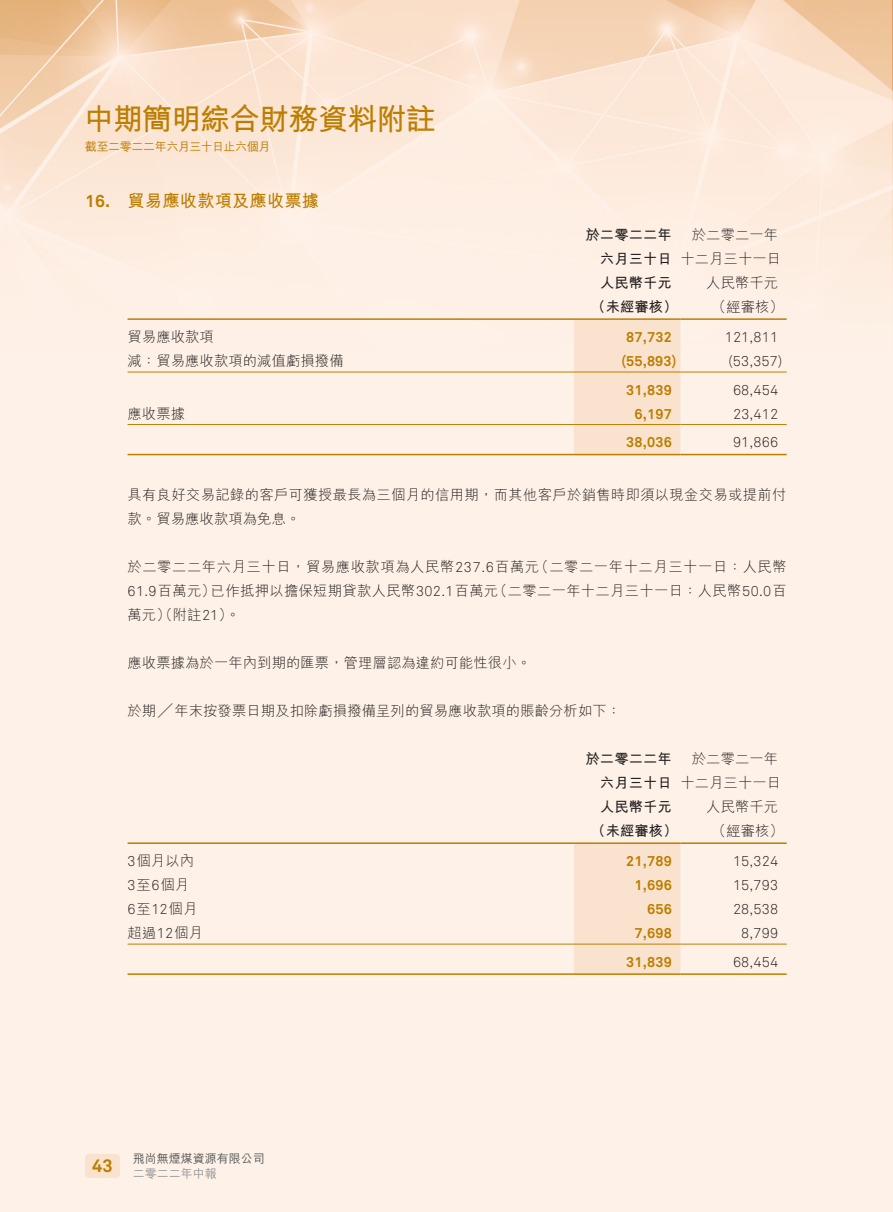
<style>
.page{position:relative;width:893px;height:1212px;background:#fef1e7}
.page>*{position:absolute;margin:0;border:0;box-sizing:border-box;transform-origin:0 0}
.t1{font:700 30px "M Hei HK";letter-spacing:-.02em;color:#bc7e00}
.t2{font:700 18px "Akkurat Pro";color:#bc7e00}
.t3{font:700 17.25px "M Hei HK";letter-spacing:.01em;color:#bc7e00}
.t4{font:700 17.25px "Akkurat Pro";color:#bc7e00}
.t5{font:300 14.25px/24px "M Hei HK";letter-spacing:.01em;color:#231f20;text-align:right}
.t6{font:14.25px "Akkurat Light Pro";letter-spacing:.01em;color:#231f20}
.t7{font:300 14.25px/24px "M Hei HK";letter-spacing:.045em;color:#231f20}
.t8{font:300 14.25px/24px "M Hei HK";letter-spacing:.03em;color:#231f20}
.t9{font:700 14.25px "Akkurat Pro";letter-spacing:.01em;color:#bc7e00}
.t10{font:700 14.25px/24px "M Hei HK";letter-spacing:.01em;color:#231f20;text-align:right}
.t11{font:500 12px "M Hei HK";letter-spacing:-.035em;color:#bc7e00}
.t12{font:500 12px "M Hei HK";color:#57585a}
.t13{font:500 12px "M Hei HK";color:#939598}
.s1{font-family:"Akkurat Light Pro";font-weight:400}
.s2{font-family:"M Hei HK";font-weight:300}
</style>
<div class="page">
<img style="left:0;top:0;width:893px;height:352px">
<div style="left:85px;top:1154px;width:35px;height:24px;background:#f9e3ce;border-radius:4px"></div>
<div style="left:574px;top:320px;width:106px;height:134px;background:#f9e3ce"></div>
<hr style="left:128px;top:318px;width:446px;height:2px;background:#bc7e00">
<hr style="left:574px;top:318px;width:106px;height:2px;background:#bc7e00">
<hr style="left:680px;top:318px;width:107px;height:2px;background:#bc7e00">
<hr style="left:128px;top:372px;width:446px;height:1px;background:#bc7e00">
<hr style="left:574px;top:372px;width:106px;height:1px;background:#bc7e00">
<hr style="left:680px;top:372px;width:107px;height:1px;background:#bc7e00">
<hr style="left:128px;top:424px;width:446px;height:1px;background:#bc7e00">
<hr style="left:574px;top:424px;width:106px;height:1px;background:#bc7e00">
<hr style="left:680px;top:424px;width:107px;height:1px;background:#bc7e00">
<hr style="left:128px;top:454px;width:446px;height:1px;background:#bc7e00">
<hr style="left:574px;top:454px;width:106px;height:1px;background:#bc7e00">
<hr style="left:680px;top:454px;width:107px;height:1px;background:#bc7e00">
<div style="left:574px;top:844px;width:106px;height:129px;background:#f9e3ce"></div>
<hr style="left:128px;top:842px;width:446px;height:2px;background:#bc7e00">
<hr style="left:574px;top:842px;width:106px;height:2px;background:#bc7e00">
<hr style="left:680px;top:842px;width:107px;height:2px;background:#bc7e00">
<hr style="left:128px;top:944px;width:446px;height:1px;background:#bc7e00">
<hr style="left:574px;top:944px;width:106px;height:1px;background:#bc7e00">
<hr style="left:680px;top:944px;width:107px;height:1px;background:#bc7e00">
<hr style="left:128px;top:973px;width:446px;height:2px;background:#bc7e00">
<hr style="left:574px;top:973px;width:106px;height:2px;background:#bc7e00">
<hr style="left:680px;top:973px;width:107px;height:2px;background:#bc7e00">
<h1 class="t1" style="left:84px;top:97px;width:353px">中期簡明綜合財務資料附註</h1>
<p class="t11" style="left:85px;top:138px;width:187px">截至二零二二年六月三十日止六個月</p>
<p class="t4" style="left:85px;top:190px;width:27px">16.</p>
<p class="t3" style="left:128px;top:188px;width:193px">貿易應收款項及應收票據</p>
<p class="t10" style="left:586px;top:221px;width:88px">於二零二二年六月三十日</p>
<p class="t5" style="left:680px;top:222px;width:102px">於二零二一年十二月三十一日人民幣千元</p>
<p class="t10" style="left:600px;top:269px;width:73px">人民幣千元</p>
<p class="t10" style="left:591px;top:293px;width:88px">（未經審核）</p>
<p class="t5" style="left:712px;top:294px;width:73px">（經審核(</p>
<p class="t5" style="left:128px;top:325px;width:88px">貿易應收款項</p>
<p class="t9" style="left:626px;top:328px;width:47px">87,732</p>
<p class="t6" style="left:725px;top:329px;width:55px">121,811</p>
<p class="t5" style="left:128px;top:349px;width:218px">減：貿易應收款項的減值虧損撥備</p>
<p class="t9" style="left:621px;top:352px;width:57px">)55,893(</p>
<p class="t6" style="left:729px;top:353px;width:55px">)53,357(</p>
<p class="t9" style="left:626px;top:381px;width:47px">31,839</p>
<p class="t6" style="left:733px;top:381px;width:47px">68,454</p>
<p class="t5" style="left:128px;top:401px;width:59px">應收票據</p>
<p class="t9" style="left:635px;top:405px;width:39px">6,197</p>
<p class="t6" style="left:733px;top:405px;width:47px">23,412</p>
<p class="t9" style="left:626px;top:433px;width:47px">38,036</p>
<p class="t8" style="left:128px;top:482px;width:660px">具有良好交易記錄的客戶可獲授最長為三個月的信用期，而其他客戶於銷售時即須以現金交易或提前付款。貿易應收款項為免息。</p>
<p class="t7" style="left:534px;top:554px;width:254px">（二零二一年十二月三十一日：人民幣</p>
<p class="t6" style="left:733px;top:434px;width:47px">91,866</p>
<p class="t7" style="left:493px;top:554px;width:295px;text-indent:-366px">於二零二二年六月三十日，貿易應收款項為人民幣<span class="s1">237.6</span>百萬元<br>（二零二一年十二月三十一日：人民幣<span class="s1">50.0</span>百</p>
<p class="t5" style="left:211px;top:578px;width:289px">已作抵押以擔保短期貸款人民幣<span class="s1">302.1</span>百萬元</p>
<p class="t6" style="left:128px;top:582px;width:90px">61.9<span class="s2">百萬元）</span></p>
<p class="t5" style="left:128px;top:602px;width:114px">萬元）（附註<span class="s1">21</span> 。(</p>
<p class="t5" style="left:128px;top:650px;width:405px">應收票據為於一年內到期的匯票，管理層認為違約可能性很小。</p>
<p class="t5" style="left:128px;top:698px;width:495px">於期╱年末按發票日期及扣除虧損撥備呈列的貿易應收款項的賬齡分析如下：</p>
<p class="t10" style="left:586px;top:745px;width:88px">於二零二二年六月三十日</p>
<p class="t5" style="left:680px;top:746px;width:102px">於二零二一年十二月三十一日人民幣千元</p>
<p class="t10" style="left:600px;top:793px;width:73px">人民幣千元</p>
<p class="t10" style="left:591px;top:817px;width:88px">（未經審核）</p>
<p class="t5" style="left:712px;top:818px;width:73px">（經審核(</p>
<p class="t5" style="left:128px;top:849px;width:68px"><span class="s1">3</span>個月以內</p>
<p class="t9" style="left:626px;top:852px;width:47px">21,789</p>
<p class="t6" style="left:733px;top:853px;width:47px">15,324</p>
<p class="t5" style="left:128px;top:873px;width:63px"><span class="s1">3</span>至<span class="s1">6</span>個月</p>
<p class="t9" style="left:635px;top:876px;width:39px">1,696</p>
<p class="t6" style="left:733px;top:877px;width:47px">15,793</p>
<p class="t6" style="left:128px;top:901px;width:71px">6<span class="s2">至</span>12<span class="s2">個月</span></p>
<p class="t9" style="left:647px;top:900px;width:26px">656</p>
<p class="t6" style="left:733px;top:901px;width:47px">28,538</p>
<p class="t5" style="left:128px;top:921px;width:77px">超過<span class="s1">12</span>個月</p>
<p class="t9" style="left:635px;top:924px;width:39px">7,698</p>
<p class="t6" style="left:741px;top:925px;width:38px">8,799</p>
<p class="t9" style="left:626px;top:953px;width:47px">31,839</p>
<p class="t6" style="left:733px;top:953px;width:47px">68,454</p>
<p class="t2" style="left:92px;top:1155px;width:22px">43</p>
<p class="t12" style="left:133px;top:1149px;width:134px">飛尚無煙煤資源有限公司</p>
<p class="t13" style="left:133px;top:1164px;width:86px">二零二二年中報</p>
</div>
